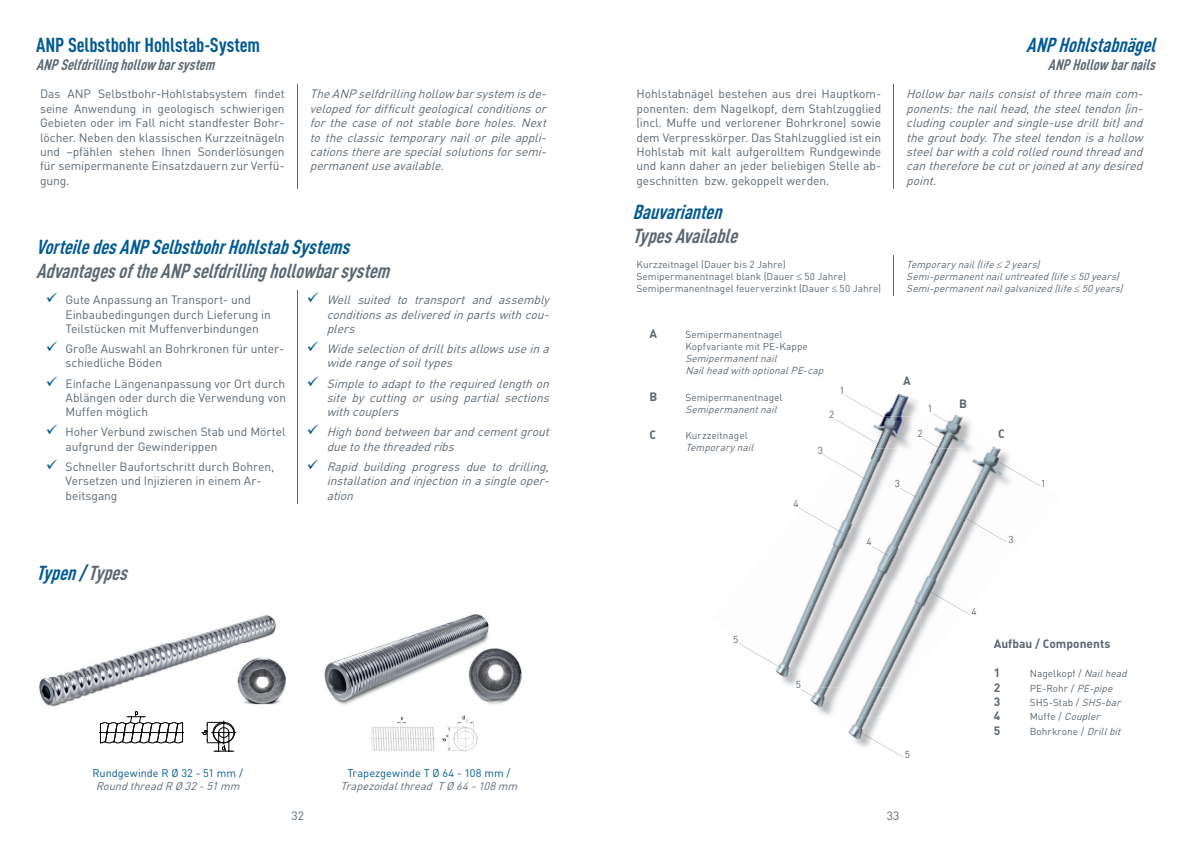
<style>
.page{position:relative;width:1191px;height:842px;background:#fff}
.page>*{position:absolute;margin:0;border:0;box-sizing:border-box;transform-origin:0 0}
.t1{font:italic 700 20px "DIN Cond";color:#015a92}
.t2{font:italic 700 20px "DIN Cond";color:#5b6771}
.t3{font:700 20px "DIN Cond";color:#015a92}
.t4{font:italic 700 15px "DIN Cond";color:#5b6771}
.t5{font:12px/14.4px "DIN";letter-spacing:-.005em;color:#5b6771}
.t6{font:italic 12px/14.4px "DIN";color:#5b6771;text-align:justify}
.t7{font:700 12px "DIN";color:#5b6771}
.t8{font:italic 11px "DIN";color:#5b6771}
.t9{font:11px "DIN";color:#015a92}
.t10{font:10px/12px "DIN";letter-spacing:.005em;color:#5b6771}
.t11{font:italic 10px/12px "DIN";color:#5b6771}
.s1{color:#5b6771}
.s2{font-style:italic}
.s3{font-style:normal}
</style>
<div class="page">
<hr style="left:297px;top:85px;width:1px;height:104px;background:#5b6771">
<hr style="left:893px;top:85px;width:1px;height:104px;background:#5b6771">
<hr style="left:893px;top:256px;width:1px;height:40px;background:#5b6771">
<hr style="left:297px;top:291px;width:1px;height:213px;background:#5b6771">
<img style="left:39px;top:614px;width:483px;height:93px">
<hr style="left:99px;top:732px;width:85px;height:1px;background:#000001">
<svg style="left:202px;top:721px;width:34px;height:31px"></svg>
<svg style="left:100px;top:711px;width:83px;height:32px"></svg>
<img style="left:369px;top:715px;width:110px;height:37px">
<img style="left:888px;top:395px;width:30px;height:21px">
<img style="left:888px;top:416px;width:25px;height:30px">
<img style="left:782px;top:679px;width:5px;height:5px">
<img style="left:778px;top:591px;width:35px;height:88px">
<img style="left:949px;top:416px;width:23px;height:32px">
<img style="left:934px;top:423px;width:35px;height:25px">
<img style="left:813px;top:446px;width:96px;height:159px">
<img style="left:976px;top:448px;width:34px;height:30px">
<img style="left:934px;top:448px;width:38px;height:8px">
<img style="left:888px;top:448px;width:21px;height:30px">
<img style="left:848px;top:728px;width:3px;height:6px">
<img style="left:820px;top:688px;width:22px;height:28px">
<img style="left:787px;top:650px;width:26px;height:36px">
<img style="left:813px;top:688px;width:25px;height:21px">
<img style="left:813px;top:605px;width:38px;height:83px">
<img style="left:851px;top:478px;width:156px;height:263px">
<img style="left:851px;top:590px;width:125px;height:128px">
<img style="left:851px;top:672px;width:69px;height:16px">
<img style="left:920px;top:456px;width:56px;height:134px">
<img style="left:851px;top:523px;width:69px;height:149px">
<svg style="left:933px;top:414px;width:16px;height:9px"></svg>
<svg style="left:997px;top:461px;width:43px;height:25px"></svg>
<svg style="left:963px;top:517px;width:44px;height:25px"></svg>
<svg style="left:926px;top:589px;width:43px;height:25px"></svg>
<svg style="left:859px;top:732px;width:43px;height:25px"></svg>
<svg style="left:923px;top:438px;width:16px;height:10px"></svg>
<svg style="left:900px;top:488px;width:17px;height:10px"></svg>
<svg style="left:872px;top:546px;width:16px;height:10px"></svg>
<svg style="left:801px;top:689px;width:16px;height:10px"></svg>
<svg style="left:822px;top:395px;width:66px;height:84px"></svg>
<svg style="left:799px;top:508px;width:43px;height:25px"></svg>
<svg style="left:739px;top:643px;width:43px;height:26px"></svg>
<h1 class="t3" style="left:36px;top:33px;width:226px">ANP Selbstbohr Hohlstab-System</h1>
<p class="t4" style="left:36px;top:56px;width:184px">ANPSelfdrillinghollowbarsystem</p>
<h1 class="t1" style="left:1026px;top:33px;width:137px">ANPHohlstabnägel</h1>
<p class="t4" style="left:1048px;top:56px;width:113px">ANPHollowbarnails</p>
<p class="t5" style="left:40px;top:87px;width:246px;text-align:justify">Das ANP Selbstbohr-Hohlstabsystem findet seine Anwendung in geologisch schwierigen Gebieten oder im Fall nicht standfester Bohr&shy;löcher. Neben den klassischen Kurzzeitnägeln und –pfählen stehen Ihnen Sonderlösungen für semipermanente Einsatzdauern zur Verfü&shy;gung.</p>
<p class="t6" style="left:310px;top:87px;width:242px">TheANP selfdrillinghollow barsystem isde&shy;velopedfordifficultgeologicalconditionsor for the case of not stable bore holes. Next to the classic temporary nail or pile appli&shy;cationstherearespecialsolutionsforsemi&shy;permanentuseavailable.</p>
<p class="t5" style="left:636px;top:87px;width:246px;text-align:justify">Hohlstabnägel bestehen aus drei Hauptkom&shy;ponenten: dem Nagelkopf, dem Stahlzugglied (incl. Muffe und verlorener Bohrkrone) sowie dem Verpresskörper. Das Stahlzugglied ist ein Hohlstab mit kalt aufgerolltem Rundgewinde und kann daher an jeder beliebigen Stelle ab&shy;geschnitten bzw. gekoppelt werden.</p>
<p class="t6" style="left:906px;top:87px;width:242px">Hollow barnailsconsistofthreemaincom&shy;ponents:thenailhead,thesteeltendon(in&shy;cludingcouplerandsingle-usedrillbit)and thegroutbody.Thesteeltendonisahollow steelbarwithacoldrolledroundthreadand canthereforebecutorjoinedatanydesired point.</p>
<h1 class="t1" style="left:36px;top:235px;width:321px">VorteiledesANPSelbstbohrHohlstabSystems</h1>
<h1 class="t2" style="left:36px;top:259px;width:361px">AdvantagesoftheANPselfdrillinghollowbarsystem</h1>
<p class="t5" style="left:66px;top:293px;width:207px">Gute Anpassung an Transport- und<br>Einbaubedingungen durch Lieferung in<br>Teilstücken mit Muffenverbindungen</p>
<p class="t5" style="left:66px;top:341px;width:220px">Große Auswahl an Bohrkronen für unter&shy;schiedliche Böden</p>
<p class="t5" style="left:66px;top:376px;width:222px;text-align:justify">Einfache Längenanpassung vor Ort durch Ablängen oder durch die Verwendung von Muffen möglich</p>
<p class="t5" style="left:66px;top:425px;width:222px">Hoher Verbund zwischen Stab und Mörtel aufgrund der Gewinderippen</p>
<p class="t5" style="left:66px;top:459px;width:210px">Schneller Baufortschritt durch Bohren,<br>Versetzen und Injizieren in einem Ar&shy;beitsgang</p>
<h1 class="t1" style="left:36px;top:561px;width:99px">Typen/<span class="s1">Types</span></h1>
<p class="t6" style="left:327px;top:293px;width:227px">Well suited to transport and assembly conditionsasdeliveredinpartswithcou&shy;plers</p>
<p class="t6" style="left:327px;top:341px;width:227px">Wideselectionofdrillbitsallowsuseina widerangeofsoiltypes</p>
<p class="t6" style="left:327px;top:376px;width:227px">Simpletoadapttotherequiredlengthon site by cutting or using partial sections withcouplers</p>
<p class="t6" style="left:327px;top:425px;width:227px">Highbondbetweenbarandcementgrout duetothethreadedribs</p>
<p class="t6" style="left:327px;top:459px;width:227px">Rapid building progress due to drilling, installationandinjectioninasingleoper&shy;ation</p>
<p class="t9" style="left:92px;top:766px;width:152px">Rundgewinde R Ø 32 - 51 mm /</p>
<p class="t8" style="left:96px;top:779px;width:149px">RoundthreadR Ø 32-51mm</p>
<p class="t9" style="left:347px;top:766px;width:164px">Trapezgewinde T Ø 64 - 108 mm /</p>
<p class="t8" style="left:340px;top:779px;width:182px">Trapezoidalthread TØ 64-108mm</p>
<h1 class="t1" style="left:632px;top:200px;width:97px">Bauvarianten</h1>
<h1 class="t2" style="left:632px;top:224px;width:112px">TypesAvailable</h1>
<p class="t10" style="left:636px;top:258px;width:246px">Kurzzeitnagel (Dauer bis 2 Jahre)<br>Semipermanentnagel blank (Dauer ≤ 50 Jahre)<br>Semipermanentnagel feuerverzinkt (Dauer ≤ 50 Jahre)</p>
<p class="t11" style="left:906px;top:258px;width:221px">Temporarynail(life≤2years)<br>Semi-permanentnailuntreated(life≤50years)<br>Semi-permanentnailgalvanized(life≤50years)</p>
<p class="t7" style="left:649px;top:327px;width:9px">A</p>
<p class="t10" style="left:685px;top:329px;width:124px">Semipermanentnagel<br>Kopfvariante mit PE-Kappe</p>
<p class="t11" style="left:685px;top:353px;width:143px">Semipermanentnail<br>NailheadwithoptionalPE-cap</p>
<p class="t7" style="left:649px;top:389px;width:9px">B</p>
<p class="t10" style="left:685px;top:391px;width:99px">Semipermanentnagel</p>
<p class="t11" style="left:685px;top:403px;width:96px">Semipermanentnail</p>
<p class="t7" style="left:649px;top:428px;width:8px">C</p>
<p class="t10" style="left:685px;top:430px;width:64px">Kurzzeitnagel</p>
<p class="t11" style="left:685px;top:442px;width:73px">Temporarynail</p>
<p class="t10" style="left:839px;top:384px;width:7px">1</p>
<p class="t10" style="left:829px;top:408px;width:7px">2</p>
<p class="t10" style="left:817px;top:444px;width:7px">3</p>
<p class="t10" style="left:793px;top:498px;width:7px">4</p>
<p class="t10" style="left:866px;top:535px;width:7px">4</p>
<p class="t7" style="left:903px;top:373px;width:9px">A</p>
<p class="t10" style="left:927px;top:403px;width:7px">1</p>
<p class="t10" style="left:895px;top:477px;width:7px">3</p>
<p class="t10" style="left:917px;top:428px;width:7px">2</p>
<p class="t10" style="left:733px;top:633px;width:7px">5</p>
<p class="t10" style="left:795px;top:678px;width:7px">5</p>
<p class="t10" style="left:905px;top:748px;width:7px">5</p>
<p class="t7" style="left:959px;top:396px;width:9px">B</p>
<p class="t7" style="left:998px;top:427px;width:8px">C</p>
<p class="t10" style="left:1008px;top:533px;width:7px">3</p>
<p class="t10" style="left:1041px;top:477px;width:7px">1</p>
<p class="t10" style="left:971px;top:605px;width:7px">4</p>
<p class="t7" style="left:993px;top:637px;width:118px">Aufbau / Components</p>
<p class="t7" style="left:993px;top:666px;width:8px">1</p>
<p class="t10" style="left:1029px;top:668px;width:102px">Nagelkopf / <span class="s2">Nailhead</span></p>
<p class="t7" style="left:993px;top:680px;width:8px">2</p>
<p class="t10" style="left:1029px;top:682px;width:87px">P E- Ro h r / <span class="s2">PE-pipe</span></p>
<p class="t7" style="left:993px;top:694px;width:8px">3</p>
<p class="t10" style="left:1029px;top:696px;width:95px">SHS-Stab / <span class="s2">SHS-bar</span></p>
<p class="t7" style="left:993px;top:709px;width:8px">4</p>
<p class="t11" style="left:1029px;top:711px;width:75px"><span class="s3">M u f f e /</span> Coupler</p>
<p class="t7" style="left:993px;top:723px;width:8px">5</p>
<p class="t10" style="left:1029px;top:725px;width:96px">Bohrkrone / <span class="s2">Drillbit</span></p>
<p class="t5" style="left:291px;top:809px;width:14px">32</p>
<p class="t5" style="left:887px;top:809px;width:14px">33</p>
</div>
